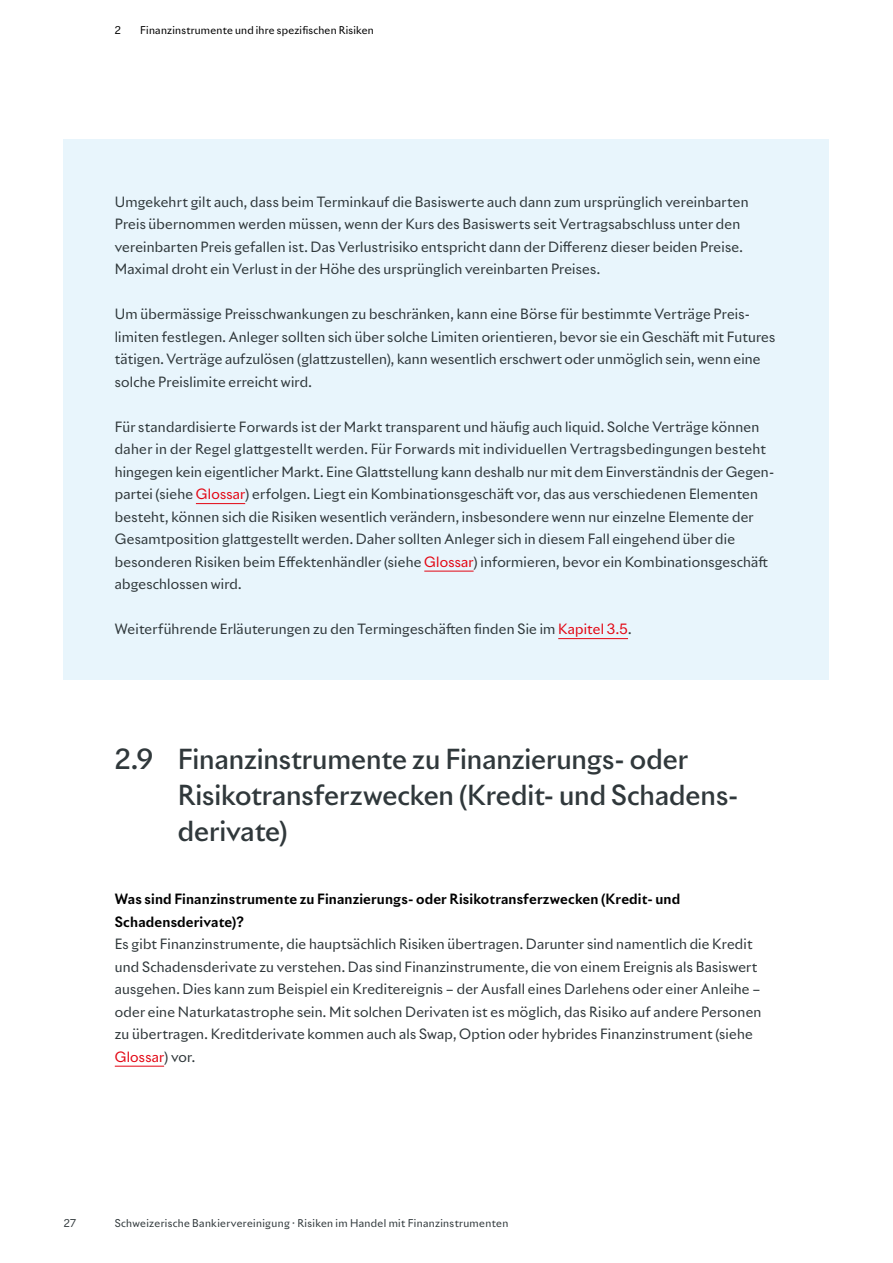
<style>
.page{position:relative;width:893px;height:1263px;background:#fff}
.page>*{position:absolute;margin:0;border:0;box-sizing:border-box;transform-origin:0 0}
.t1{font:500 27px/36px "Riviera Nights";letter-spacing:-.005em;color:#30383b}
.t2{font:13.8px/22.5px "Riviera Nights";letter-spacing:.015em;color:#30383b}
.t3{font:700 13.8px/22.5px "Riviera Nights";letter-spacing:.01em;color:#000}
.t4{font:10.5px "Riviera Nights";letter-spacing:.035em;color:#30383b}
.t5{font:10.5px "Riviera Nights";letter-spacing:.025em;color:#000}
.s1{color:#e30613}
</style>
<div class="page">
<div style="left:64px;top:139px;width:765px;height:540px;background:#e8f5fc"></div>
<hr style="left:196px;top:503px;width:49px;height:1px;background:#e30613">
<hr style="left:424px;top:571px;width:50px;height:1px;background:#e30613">
<hr style="left:558px;top:638px;width:70px;height:1px;background:#e30613">
<hr style="left:115px;top:1066px;width:49px;height:1px;background:#e30613">
<p class="t5" style="left:115px;top:23px;width:8px">2</p>
<p class="t5" style="left:140px;top:23px;width:235px">Finanzinstrumente und ihre spezifischen Risiken</p>
<p class="t2" style="left:115px;top:190px;width:635px">Umgekehrt gilt auch, dass beim Terminkauf die Basiswerte auch dann zum ursprünglich vereinbarten Preis übernommen werden müssen, wenn der Kurs des Basiswerts seit Vertragsabschluss unter den vereinbarten Preis gefallen ist. Das Verlustrisiko entspricht dann der Differenz dieser beiden Preise.<br>Maximal droht ein Verlust in der Höhe des ursprünglich vereinbarten Preises.</p>
<p class="t2" style="left:115px;top:303px;width:662px">Um übermässige Preisschwankungen zu beschränken, kann eine Börse für bestimmte Verträge Preis&shy;limiten festlegen. Anleger sollten sich über solche Limiten orientieren, bevor sie ein Geschäft mit Futures tätigen. Verträge aufzulösen (glattzustellen), kann wesentlich erschwert oder unmöglich sein, wenn eine solche Preislimite erreicht wird.</p>
<p class="t2" style="left:115px;top:415px;width:661px">Für standardisierte Forwards ist der Markt transparent und häufig auch liquid. Solche Verträge können daher in der Regel glattgestellt werden. Für Forwards mit individuellen Vertragsbedingungen besteht hingegen kein eigentlicher Markt. Eine Glattstellung kann deshalb nur mit dem Einverständnis der Gegen&shy;partei (siehe <span class="s1">Glossar</span>) erfolgen. Liegt ein Kombinationsgeschäft vor, das aus verschiedenen Elementen besteht, können sich die Risiken wesentlich verändern, insbesondere wenn nur einzelne Elemente der Gesamtposition glattgestellt werden. Daher sollten Anleger sich in diesem Fall eingehend über die besonderen Risiken beim Effektenhändler (siehe <span class="s1">Glossar</span>) informieren, bevor ein Kombinationsgeschäft abgeschlossen wird.</p>
<p class="t2" style="left:115px;top:618px;width:518px">Weiterführende Erläuterungen zu den Termingeschäften finden Sie im <span class="s1">Kapitel 3.5</span>.</p>
<h1 class="t1" style="left:178px;top:741px;width:562px;text-indent:-63px">2.9 Finanzinstrumente zu Finanzierungs- oder<br>Risikotransferzwecken (Kredit- und Schadens&shy;derivate)</h1>
<p class="t3" style="left:115px;top:888px;width:567px">Was sind Finanzinstrumente zu Finanzierungs- oder Risikotransferzwecken (Kredit- und<br>Schadensderivate)?</p>
<p class="t2" style="left:115px;top:933px;width:648px">Es gibt Finanzinstrumente, die hauptsächlich Risiken übertragen. Darunter sind namentlich die Kredit und Schadensderivate zu verstehen. Das sind Finanzinstrumente, die von einem Ereignis als Basiswert ausgehen. Dies kann zum Beispiel ein Kreditereignis – der Ausfall eines Darlehens oder einer Anleihe – oder eine Naturkatastrophe sein. Mit solchen Derivaten ist es möglich, das Risiko auf andere Personen zu übertragen. Kreditderivate kommen auch als Swap, Option oder hybrides Finanzinstrument (siehe <span class="s1">Glossar</span>) vor.</p>
<p class="t4" style="left:64px;top:1217px;width:14px">27</p>
<p class="t4" style="left:115px;top:1217px;width:395px">Schweizerische Bankiervereinigung · Risiken im Handel mit Finanzinstrumenten</p>
</div>
